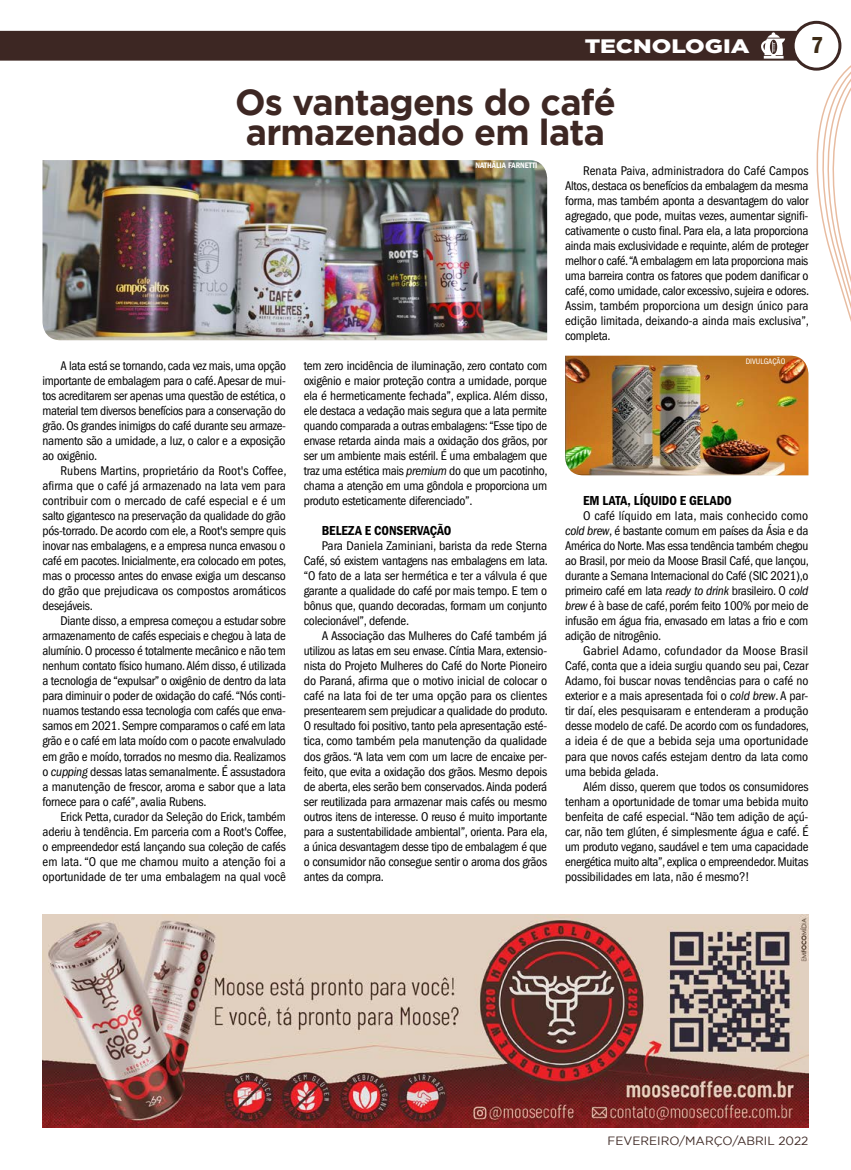
<style>
.page{position:relative;width:851px;height:1170px;background:#fff}
.page>*{position:absolute;margin:0;border:0;box-sizing:border-box;transform-origin:0 0}
.t1{font:700 36px/30px "Gotham";letter-spacing:-.02em;color:#3d2723;text-align:center}
.t2{font:600 condensed 24px "Franklin Gothic";color:#3d2b16}
.t3{font:900 19.5px "Gotham";color:#fff;scale:1.21 1}
.t4{font:600 condensed 13.5px "Franklin Gothic";letter-spacing:-.005em;color:#000}
.t5{font:condensed 13.05px/15px "Franklin Gothic";letter-spacing:-.02em;color:#000;text-align:justify}
.t6{font:12px "Gotham";color:#3d2723}
.t7{font:600 condensed 8.25px "Franklin Gothic";color:#fff}
.t8{font:condensed 8.25px "Franklin Gothic";color:#fff}
.s1{font-style:italic}
</style>
<div class="page">
<svg style="left:793px;top:22px;width:46px;height:47px"></svg>
<div style="left:791px;top:21px;width:50px;height:50px;border:3px solid #3d2723;border-radius:50%"></div>
<img style="left:0;top:31px;width:850px;height:445px">
<img style="left:565px;top:356px;width:243px;height:119px">
<img style="left:43px;top:914px;width:765px;height:213px">
<h3 class="t3" style="left:584px;top:35px;width:138px">TECNOLOGIA</h3>
<h2 class="t2" style="left:811px;top:31px;width:14px">7</h2>
<h1 class="t1" style="left:235px;top:86px;width:382px">Os vantagens do café armazenado em lata</h1>
<p class="t5" style="left:43px;top:358px;width:245px;text-indent:18px">A lata está se tornando, cada vez mais, uma opção importante de embalagem para o café. Apesar de mui&shy;tos acreditarem ser apenas uma questão de estética, o material tem diversos benefícios para a conservação do grão. Os grandes inimigos do café durante seu armaze&shy;namento são a umidade, a luz, o calor e a exposição ao oxigênio.</p>
<p class="t5" style="left:43px;top:463px;width:245px;text-indent:18px">Rubens Martins, proprietário da Root's Coffee, afirma que o café já armazenado na lata vem para contribuir com o mercado de café especial e é um salto gigantesco na preservação da qualidade do grão pós-torrado. De acordo com ele, a Root's sempre quis inovar nas embalagens, e a empresa nunca envasou o café em pacotes. Inicialmente, era colocado em potes, mas o processo antes do envase exigia um descanso do grão que prejudicava os compostos aromáticos desejáveis.</p>
<p class="t5" style="left:43px;top:613px;width:245px;text-indent:18px">Diante disso, a empresa começou a estudar sobre armazenamento de cafés especiais e chegou à lata de alumínio. O processo é totalmente mecânico e não tem nenhum contato físico humano. Além disso, é utilizada a tecnologia de “expulsar” o oxigênio de dentro da lata para diminuir o poder de oxidação do café. “Nós conti&shy;nuamos testando essa tecnologia com cafés que enva&shy;samos em 2021. Sempre comparamos o café em lata grão e o café em lata moído com o pacote envalvulado em grão e moído, torrados no mesmo dia. Realizamos o <span class="s1">cupping</span> dessas latas semanalmente. É assustadora a manutenção de frescor, aroma e sabor que a lata fornece para o café”, avalia Rubens.</p>
<p class="t5" style="left:43px;top:808px;width:245px;text-indent:18px">Erick Petta, curador da Seleção do Erick, também aderiu à tendência. Em parceria com a Root's Coffee, o empreendedor está lançando sua coleção de cafés em lata. “O que me chamou muito a atenção foi a oportunidade de ter uma embalagem na qual você</p>
<p class="t7" style="left:475px;top:161px;width:64px">NATHÁLIA FARNETTI</p>
<p class="t5" style="left:304px;top:358px;width:245px">tem zero incidência de iluminação, zero contato com oxigênio e maior proteção contra a umidade, porque ela é hermeticamente fechada”, explica. Além disso, ele destaca a vedação mais segura que a lata permite quando comparada a outras embalagens: “Esse tipo de envase retarda ainda mais a oxidação dos grãos, por ser um ambiente mais estéril. É uma embalagem que traz uma estética mais <span class="s1">premium</span> do que um pacotinho, chama a atenção em uma gôndola e proporciona um produto esteticamente diferenciado”.</p>
<p class="t4" style="left:322px;top:523px;width:131px">BELEZA E CONSERVAÇÃO</p>
<p class="t5" style="left:304px;top:538px;width:245px;text-indent:18px">Para Daniela Zaminiani, barista da rede Sterna Café, só existem vantagens nas embalagens em lata. “O fato de a lata ser hermética e ter a válvula é que garante a qualidade do café por mais tempo. E tem o bônus que, quando decoradas, formam um conjunto colecionável”, defende.</p>
<p class="t5" style="left:304px;top:628px;width:245px;text-indent:18px">A Associação das Mulheres do Café também já utilizou as latas em seu envase. Cíntia Mara, extensio&shy;nista do Projeto Mulheres do Café do Norte Pioneiro do Paraná, afirma que o motivo inicial de colocar o café na lata foi de ter uma opção para os clientes presentearem sem prejudicar a qualidade do produto.<br>O resultado foi positivo, tanto pela apresentação esté&shy;tica, como também pela manutenção da qualidade dos grãos. “A lata vem com um lacre de encaixe per&shy;feito, que evita a oxidação dos grãos. Mesmo depois de aberta, eles serão bem conservados. Ainda poderá ser reutilizada para armazenar mais cafés ou mesmo outros itens de interesse. O reuso é muito importante para a sustentabilidade ambiental”, orienta. Para ela, a única desvantagem desse tipo de embalagem é que o consumidor não consegue sentir o aroma dos grãos antes da compra.</p>
<p class="t5" style="left:565px;top:163px;width:245px;text-indent:18px">Renata Paiva, administradora do Café Campos Altos, destaca os benefícios da embalagem da mesma forma, mas também aponta a desvantagem do valor agregado, que pode, muitas vezes, aumentar signifi&shy;cativamente o custo final. Para ela, a lata proporciona ainda mais exclusividade e requinte, além de proteger melhor o café. “A embalagem em lata proporciona mais uma barreira contra os fatores que podem danificar o café, como umidade, calor excessivo, sujeira e odores.<br>Assim, também proporciona um design único para edição limitada, deixando-a ainda mais exclusiva”, completa.</p>
<p class="t8" style="left:745px;top:356px;width:41px">DIVULGAÇÃO</p>
<p class="t4" style="left:583px;top:493px;width:150px">EM LATA, LÍQUIDO E GELADO</p>
<p class="t5" style="left:565px;top:508px;width:245px;text-indent:18px">O café líquido em lata, mais conhecido como <span class="s1">cold brew</span>, é bastante comum em países da Ásia e da América do Norte. Mas essa tendência também chegou ao Brasil, por meio da Moose Brasil Café, que lançou, durante a Semana Internacional do Café (SIC 2021),o primeiro café em lata <span class="s1">ready to drink</span> brasileiro. O <span class="s1">cold brew</span> é à base de café, porém feito 100% por meio de infusão em água fria, envasado em latas a frio e com adição de nitrogênio.</p>
<p class="t5" style="left:565px;top:643px;width:245px;text-indent:18px">Gabriel Adamo, cofundador da Moose Brasil Café, conta que a ideia surgiu quando seu pai, Cezar Adamo, foi buscar novas tendências para o café no exterior e a mais apresentada foi o <span class="s1">cold brew</span>. A par&shy;tir daí, eles pesquisaram e entenderam a produção desse modelo de café. De acordo com os fundadores, a ideia é de que a bebida seja uma oportunidade para que novos cafés estejam dentro da lata como uma bebida gelada.</p>
<p class="t5" style="left:565px;top:778px;width:245px;text-indent:18px">Além disso, querem que todos os consumidores tenham a oportunidade de tomar uma bebida muito benfeita de café especial. “Não tem adição de açú&shy;car, não tem glúten, é simplesmente água e café. É um produto vegano, saudável e tem uma capacidade energética muito alta”, explica o empreendedor. Muitas possibilidades em lata, não é mesmo?!</p>
<p class="t6" style="left:607px;top:1134px;width:202px">FEVEREIRO/MARÇO/ABRIL 2022</p>
</div>
